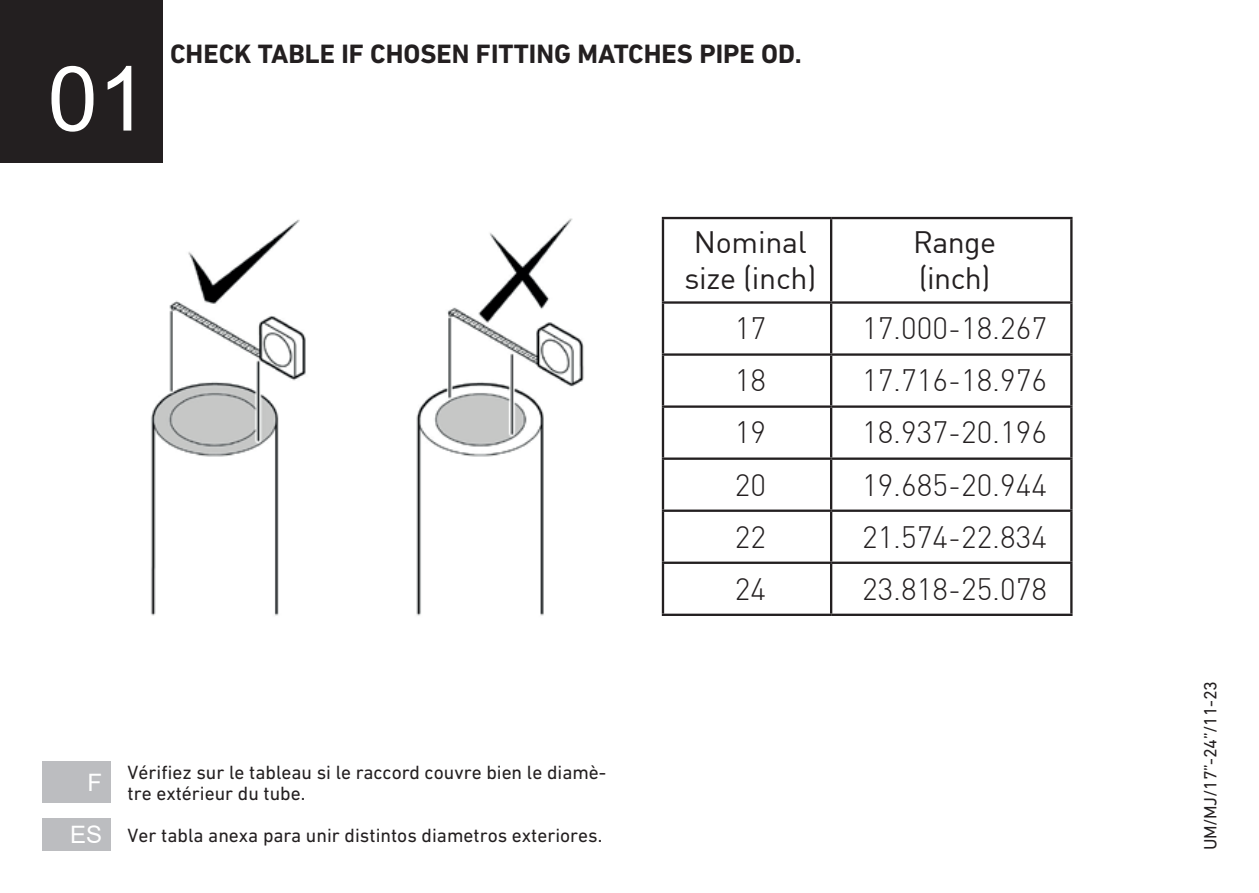
<style>
.page{position:relative;width:1259px;height:893px;background:#fff}
.page>*{position:absolute;margin:0;border:0;box-sizing:border-box;transform-origin:0 0}
.t1{font:90px "Arial";color:#fff}
.t2{font:300 30.3px "DIN";color:#231f20}
.t3{font:30.3px/36.3px "DIN";letter-spacing:-.01em;color:#231f20;text-align:center}
.t4{font:700 27px "DIN Next W1 G";color:#231f20}
.t5{font:24px/52.2px "Arial";color:#fff;text-align:right}
.t6{font:19.5px/21px "DIN Next W1 G";color:#231f20}
.t7{font:18px "DIN Next W1 G";letter-spacing:-.02em;color:#231f20}
</style>
<div class="page">
<div style="left:0;top:0;width:162px;height:162px;background:#231f20"></div>
<hr style="left:662px;top:301px;width:169px;height:3px;background:#231f20">
<hr style="left:662px;top:304px;width:2px;height:49px;background:#231f20">
<hr style="left:831px;top:301px;width:241px;height:3px;background:#231f20">
<hr style="left:830px;top:304px;width:2px;height:49px;background:#231f20">
<hr style="left:1070px;top:304px;width:2px;height:49px;background:#231f20">
<hr style="left:662px;top:353px;width:169px;height:3px;background:#231f20">
<hr style="left:662px;top:356px;width:2px;height:49px;background:#231f20">
<hr style="left:831px;top:353px;width:241px;height:3px;background:#231f20">
<hr style="left:830px;top:356px;width:2px;height:49px;background:#231f20">
<hr style="left:1070px;top:356px;width:2px;height:49px;background:#231f20">
<hr style="left:662px;top:405px;width:169px;height:3px;background:#231f20">
<hr style="left:662px;top:408px;width:2px;height:49px;background:#231f20">
<hr style="left:831px;top:405px;width:241px;height:3px;background:#231f20">
<hr style="left:830px;top:408px;width:2px;height:49px;background:#231f20">
<hr style="left:1070px;top:408px;width:2px;height:49px;background:#231f20">
<hr style="left:662px;top:457px;width:169px;height:3px;background:#231f20">
<hr style="left:662px;top:460px;width:2px;height:50px;background:#231f20">
<hr style="left:831px;top:457px;width:241px;height:3px;background:#231f20">
<hr style="left:830px;top:460px;width:2px;height:50px;background:#231f20">
<hr style="left:1070px;top:460px;width:2px;height:50px;background:#231f20">
<hr style="left:662px;top:510px;width:169px;height:2px;background:#231f20">
<hr style="left:662px;top:512px;width:2px;height:50px;background:#231f20">
<hr style="left:831px;top:510px;width:241px;height:2px;background:#231f20">
<hr style="left:830px;top:512px;width:2px;height:50px;background:#231f20">
<hr style="left:1070px;top:512px;width:2px;height:50px;background:#231f20">
<hr style="left:662px;top:562px;width:169px;height:2px;background:#231f20">
<hr style="left:662px;top:564px;width:2px;height:50px;background:#231f20">
<hr style="left:831px;top:562px;width:241px;height:2px;background:#231f20">
<hr style="left:830px;top:564px;width:2px;height:50px;background:#231f20">
<hr style="left:1070px;top:564px;width:2px;height:50px;background:#231f20">
<hr style="left:662px;top:614px;width:169px;height:2px;background:#231f20">
<hr style="left:831px;top:614px;width:241px;height:2px;background:#231f20">
<hr style="left:662px;top:217px;width:169px;height:2px;background:#231f20">
<hr style="left:662px;top:219px;width:2px;height:82px;background:#231f20">
<hr style="left:831px;top:217px;width:241px;height:2px;background:#231f20">
<hr style="left:830px;top:219px;width:2px;height:82px;background:#231f20">
<hr style="left:1070px;top:219px;width:2px;height:82px;background:#231f20">
<div style="left:43px;top:761px;width:68px;height:42px;background:#bcbdc0"></div>
<div style="left:43px;top:818px;width:68px;height:32px;background:#bcbdc0"></div>
<img style="left:151px;top:218px;width:433px;height:398px">
<h1 class="t1" style="left:48px;top:37px;width:102px">01</h1>
<h3 class="t4" style="left:170px;top:38px;width:633px">CHECK TABLE IF CHOSEN FITTING MATCHES PIPE OD.</h3>
<h2 class="t3" style="left:684px;top:223px;width:134px">Nominal size (inch)</h2>
<h2 class="t3" style="left:913px;top:223px;width:85px;text-align:left">Range (inch)</h2>
<h2 class="t2" style="left:735px;top:310px;width:33px">17</h2>
<h2 class="t2" style="left:862px;top:310px;width:186px">17.000-18.267</h2>
<h2 class="t2" style="left:735px;top:362px;width:33px">18</h2>
<h2 class="t2" style="left:862px;top:362px;width:186px">17.716-18.976</h2>
<h2 class="t2" style="left:735px;top:414px;width:33px">19</h2>
<h2 class="t2" style="left:862px;top:414px;width:186px">18.937-20.196</h2>
<h2 class="t2" style="left:735px;top:466px;width:33px">20</h2>
<h2 class="t2" style="left:862px;top:466px;width:186px">19.685-20.944</h2>
<h2 class="t2" style="left:735px;top:518px;width:33px">22</h2>
<h2 class="t2" style="left:862px;top:518px;width:186px">21.574-22.834</h2>
<h2 class="t2" style="left:735px;top:570px;width:33px">24</h2>
<h2 class="t2" style="left:862px;top:570px;width:186px">23.818-25.078</h2>
<p class="t5" style="left:70px;top:756px;width:34px">F<br>ES</p>
<p class="t6" style="left:128px;top:761px;width:480px">Vérifiez sur le tableau si le raccord couvre bien le diamè&shy;tre extérieur du tube.</p>
<p class="t6" style="left:128px;top:824px;width:476px">Ver tabla anexa para unir distintos diametros exteriores.</p>
<p class="t7" style="left:1200px;top:850px;width:171px;rotate:-90deg">UM/MJ/17”-24”/11-23</p>
</div>
